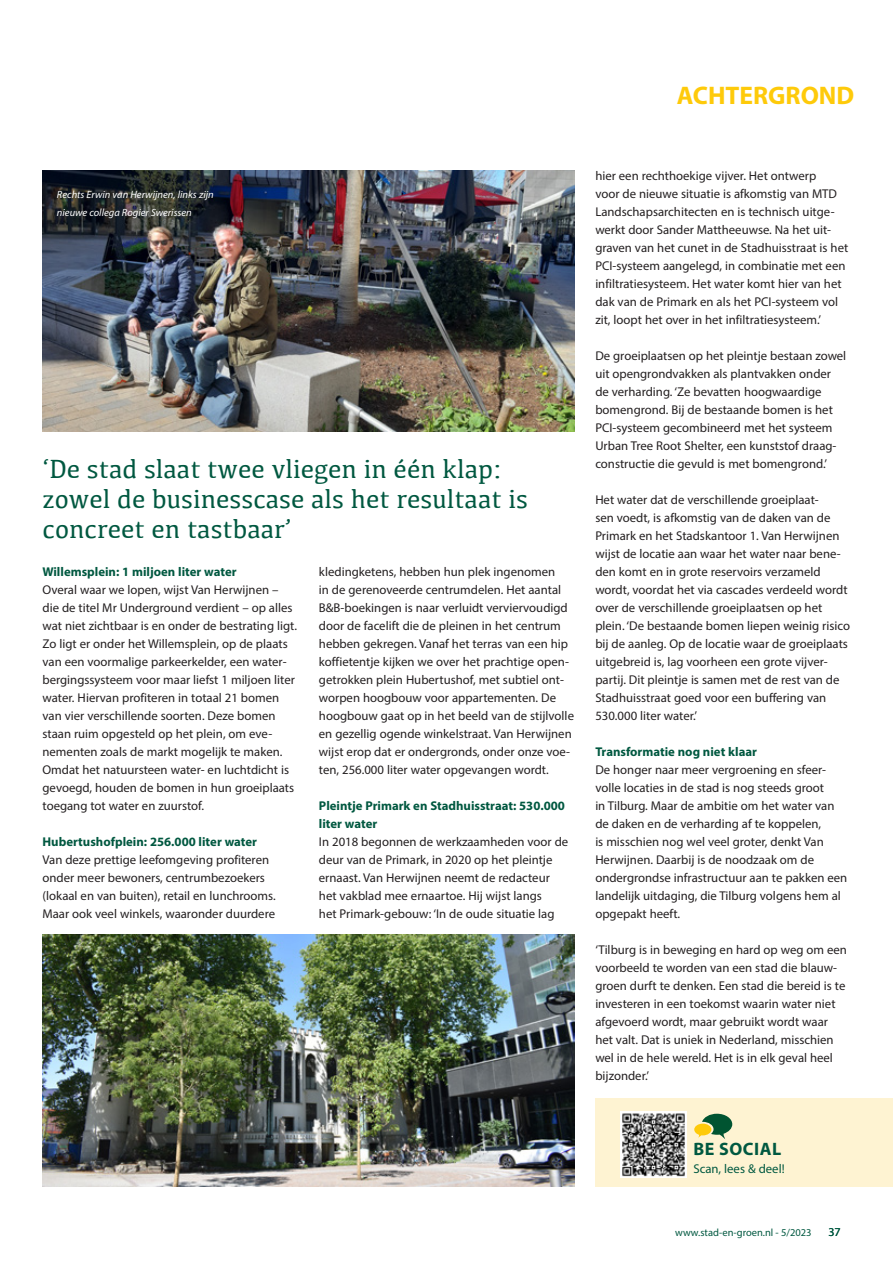
<style>
.page{position:relative;width:893px;height:1263px;background:#fff}
.page>*{position:absolute;margin:0;border:0;box-sizing:border-box;transform-origin:0 0}
.t1{font:27px/30px "Kefa";color:#005840}
.t2{font:700 25.5px "Myriad Pro";color:#feca0a}
.t3{font:700 18px "Myriad Pro";letter-spacing:.03em;color:#005840}
.t4{font:12.75px/18px "Myriad Pro";color:#231f20}
.t5{font:700 12.75px/18px "Myriad Pro";color:#005840}
.t6{font:12.75px "Myriad Pro";color:#005840}
.t7{font:12px "Myriad Pro";color:#005840}
.t8{font:italic 10.5px/18px "Myriad Pro";color:#fff}
.t9{font:10.5px "Myriad Pro";color:#005840}
</style>
<div class="page">
<img style="left:43px;top:170px;width:531px;height:261px">
<div style="left:595px;top:1098px;width:298px;height:89px;background:#fef3d2"></div>
<img style="left:621px;top:1111px;width:65px;height:66px">
<svg style="left:694px;top:1114px;width:38px;height:25px"></svg>
<img style="left:43px;top:934px;width:531px;height:253px">
<h2 class="t2" style="left:677px;top:79px;width:179px">ACHTERGROND</h2>
<p class="t8" style="left:57px;top:185px;width:158px">Rechts Erwin van Herwijnen, links zijn nieuwe collega Rogier Swerissen</p>
<h1 class="t1" style="left:43px;top:453px;width:487px">‘De stad slaat twee vliegen in één klap: zowel de businesscase als het resultaat is concreet en tastbaar’</h1>
<p class="t5" style="left:43px;top:562px;width:196px">Willemsplein: 1 miljoen liter water</p>
<p class="t4" style="left:43px;top:581px;width:256px">Overal waar we lopen, wijst Van Herwijnen – die de titel Mr Underground verdient – op alles wat niet zichtbaar is en onder de bestrating ligt.<br>Zo ligt er onder het Willemsplein, op de plaats van een voormalige parkeerkelder, een water&shy;bergingssysteem voor maar liefst 1 miljoen liter water. Hiervan profiteren in totaal 21 bomen van vier verschillende soorten. Deze bomen staan ruim opgesteld op het plein, om eve&shy;nementen zoals de markt mogelijk te maken.<br>Omdat het natuursteen water- en luchtdicht is gevoegd, houden de bomen in hun groeiplaats toegang tot water en zuurstof.</p>
<p class="t5" style="left:43px;top:832px;width:216px">Hubertushofplein: 256.000 liter water</p>
<p class="t4" style="left:43px;top:851px;width:235px">Van deze prettige leefomgeving profiteren onder meer bewoners, centrumbezoekers (lokaal en van buiten), retail en lunchrooms.<br>Maar ook veel winkels, waaronder duurdere</p>
<p class="t4" style="left:319px;top:563px;width:257px">kledingketens, hebben hun plek ingenomen<br>in de gerenoveerde centrumdelen. Het aantal B&amp;B-boekingen is naar verluidt verviervoudigd door de facelift die de pleinen in het centrum hebben gekregen. Vanaf het terras van een hip koffietentje kijken we over het prachtige open&shy;getrokken plein Hubertushof, met subtiel ont&shy;worpen hoogbouw voor appartementen. De hoogbouw gaat op in het beeld van de stijlvolle en gezellig ogende winkelstraat. Van Herwijnen wijst erop dat er ondergronds, onder onze voe&shy;ten, 256.000 liter water opgevangen wordt.</p>
<p class="t5" style="left:319px;top:796px;width:248px">Pleintje Primark en Stadhuisstraat: 530.000 liter water</p>
<p class="t4" style="left:319px;top:833px;width:251px">In 2018 begonnen de werkzaamheden voor de deur van de Primark, in 2020 op het pleintje ernaast. Van Herwijnen neemt de redacteur het vakblad mee ernaartoe. Hij wijst langs<br>het Primark-gebouw: ‘In de oude situatie lag</p>
<p class="t4" style="left:595px;top:167px;width:254px">hier een rechthoekige vijver. Het ontwerp<br>voor de nieuwe situatie is afkomstig van MTD Landschapsarchitecten en is technisch uitge&shy;werkt door Sander Mattheeuwse. Na het uit&shy;graven van het cunet in de Stadhuisstraat is het PCI-systeem aangelegd, in combinatie met een infiltratiesysteem. Het water komt hier van het dak van de Primark en als het PCI-systeem vol zit, loopt het over in het infiltratiesysteem.’</p>
<p class="t4" style="left:595px;top:347px;width:252px">De groeiplaatsen op het pleintje bestaan zowel uit opengrondvakken als plantvakken onder de verharding. ‘Ze bevatten hoogwaardige bomengrond. Bij de bestaande bomen is het PCI-systeem gecombineerd met het systeem Urban Tree Root Shelter, een kunststof draag&shy;constructie die gevuld is met bomengrond.’</p>
<p class="t4" style="left:595px;top:491px;width:256px">Het water dat de verschillende groeiplaat-<br>sen voedt, is afkomstig van de daken van de Primark en het Stadskantoor 1. Van Herwijnen wijst de locatie aan waar het water naar bene&shy;den komt en in grote reservoirs verzameld wordt, voordat het via cascades verdeeld wordt over de verschillende groeiplaatsen op het plein. ‘De bestaande bomen liepen weinig risico bij de aanleg. Op de locatie waar de groeiplaats uitgebreid is, lag voorheen een grote vijver&shy;partij. Dit pleintje is samen met de rest van de Stadhuisstraat goed voor een buffering van 530.000 liter water.’</p>
<p class="t5" style="left:595px;top:742px;width:163px">Transformatie nog niet klaar</p>
<p class="t4" style="left:595px;top:761px;width:253px">De honger naar meer vergroening en sfeer&shy;volle locaties in de stad is nog steeds groot<br>in Tilburg. Maar de ambitie om het water van de daken en de verharding af te koppelen,<br>is misschien nog wel veel groter, denkt Van Herwijnen. Daarbij is de noodzaak om de ondergrondse infrastructuur aan te pakken een landelijk uitdaging, die Tilburg volgens hem al opgepakt heeft.</p>
<p class="t4" style="left:595px;top:941px;width:253px">‘Tilburg is in beweging en hard op weg om een voorbeeld te worden van een stad die blauw&shy;groen durft te denken. Een stad die bereid is te investeren in een toekomst waarin water niet afgevoerd wordt, maar gebruikt wordt waar het valt. Dat is uniek in Nederland, misschien wel in de hele wereld. Het is in elk geval heel bijzonder.’</p>
<h3 class="t3" style="left:693px;top:1137px;width:89px">BE SOCIAL</h3>
<p class="t6" style="left:693px;top:1161px;width:93px">Scan, lees &amp; deel!</p>
<p class="t9" style="left:675px;top:1226px;width:138px">www.stad-en-groen.nl - 5/2023</p>
<p class="t7" style="left:828px;top:1224px;width:14px">37</p>
</div>
